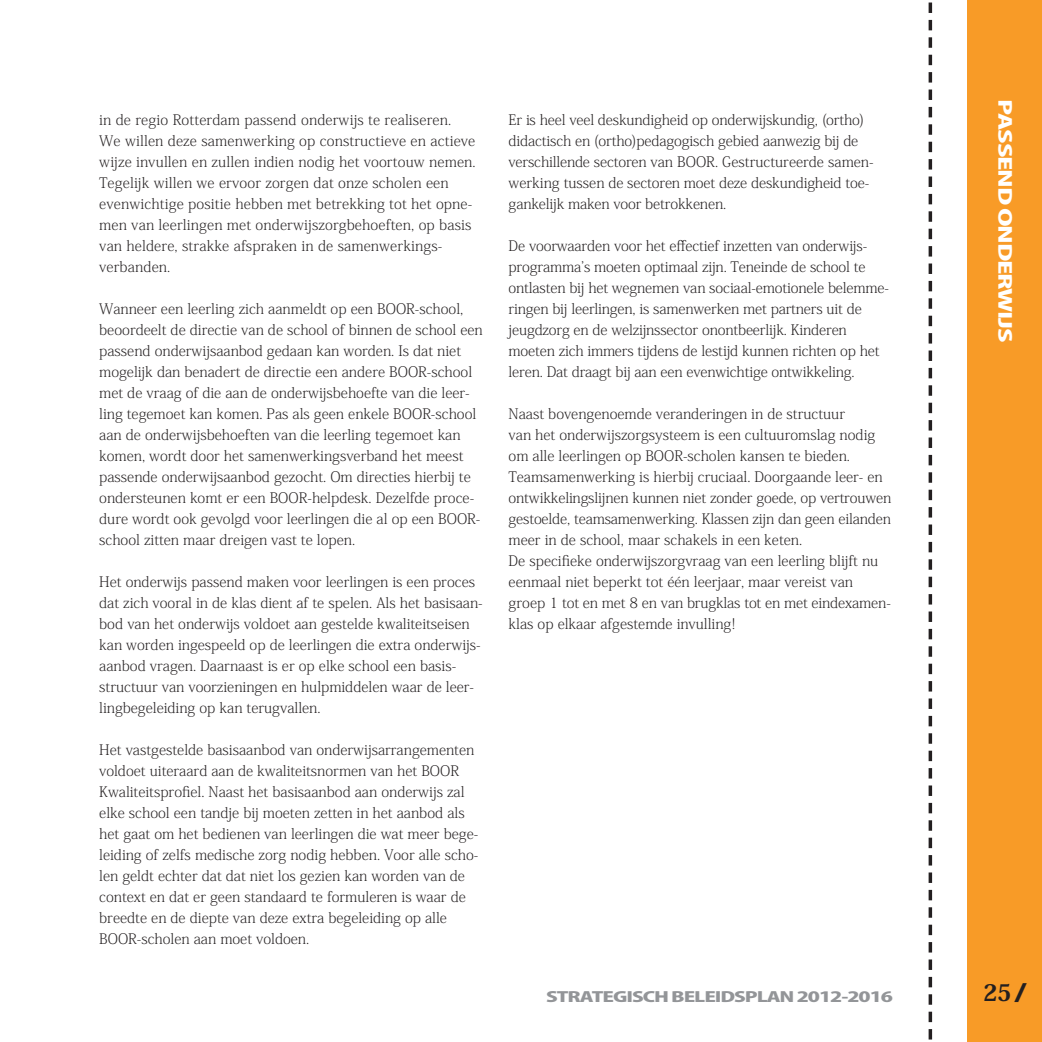
<style>
.page{position:relative;width:1042px;height:1042px;background:#fff}
.page>*{position:absolute;margin:0;border:0;box-sizing:border-box;transform-origin:0 0}
.t1{font:800 22.75px "Koz Min Pro";color:#231f20}
.t2{font:800 17.5px "Koz Go Pro";letter-spacing:-.05em;color:#fff;scale:1.5 1}
.t3{font:200 14.35px/21px "Koz Min Pro";color:#231f20}
.t4{font:800 14px "Koz Go Pro";letter-spacing:-.05em;color:#939598;scale:1.5 1}
.s1{font-size:16.45px}
.s2{font-family:"Koz Go Pro"}
</style>
<div class="page">
<svg style="left:928px;top:2px;width:4px;height:1038px"></svg>
<div style="left:967px;top:0;width:75px;height:1042px;background:#f89b27"></div>
<p class="t3" style="left:99px;top:109px;width:378px">in de regio Rotterdam passend onderwijs te realiseren.<br>We willen deze samenwerking op constructieve en actieve wijze invullen en zullen indien nodig het voortouw nemen.<br>Tegelijk willen we ervoor zorgen dat onze scholen een evenwichtige positie hebben met betrekking tot het opne&shy;men van leerlingen met onderwijszorgbehoeften, op basis van heldere, strakke afspraken in de samenwerkings&shy;verbanden.</p>
<p class="t3" style="left:99px;top:298px;width:385px">Wanneer een leerling zich aanmeldt op een BOOR-school, beoordeelt de directie van de school of binnen de school een passend onderwijsaanbod gedaan kan worden. Is dat niet mogelijk dan benadert de directie een andere BOOR-school met de vraag of die aan de onderwijsbehoefte van die leer&shy;ling tegemoet kan komen. Pas als geen enkele BOOR-school aan de onderwijsbehoeften van die leerling tegemoet kan komen, wordt door het samenwerkingsverband het meest passende onderwijsaanbod gezocht. Om directies hierbij te ondersteunen komt er een BOOR-helpdesk. Dezelfde proce&shy;dure wordt ook gevolgd voor leerlingen die al op een BOOR&shy;school zitten maar dreigen vast te lopen.</p>
<p class="t3" style="left:99px;top:571px;width:385px">Het onderwijs passend maken voor leerlingen is een proces dat zich vooral in de klas dient af te spelen. Als het basisaan&shy;bod van het onderwijs voldoet aan gestelde kwaliteitseisen kan worden ingespeeld op de leerlingen die extra onderwijs&shy;aanbod vragen. Daarnaast is er op elke school een basis&shy;structuur van voorzieningen en hulpmiddelen waar de leer&shy;lingbegeleiding op kan terugvallen.</p>
<p class="t3" style="left:99px;top:739px;width:381px">Het vastgestelde basisaanbod van onderwijsarrangementen voldoet uiteraard aan de kwaliteitsnormen van het BOOR Kwaliteitsprofiel. Naast het basisaanbod aan onderwijs zal elke school een tandje bij moeten zetten in het aanbod als het gaat om het bedienen van leerlingen die wat meer bege&shy;leiding of zelfs medische zorg nodig hebben. Voor alle scho&shy;len geldt echter dat dat niet los gezien kan worden van de context en dat er geen standaard te formuleren is waar de breedte en de diepte van deze extra begeleiding op alle BOOR-scholen aan moet voldoen.</p>
<p class="t3" style="left:508px;top:109px;width:366px">Er is heel veel deskundigheid op onderwijskundig, (ortho) didactisch en (ortho)pedagogisch gebied aanwezig bij de verschillende sectoren van BOOR. Gestructureerde samen&shy;werking tussen de sectoren moet deze deskundigheid toe&shy;gankelijk maken voor betrokkenen.</p>
<p class="t3" style="left:508px;top:235px;width:382px">De voorwaarden voor het effectief inzetten van onderwijs&shy;programma’s moeten optimaal zijn. Teneinde de school te ontlasten bij het wegnemen van sociaal-emotionele belemme&shy;ringen bij leerlingen, is samenwerken met partners uit de jeugdzorg en de welzijnssector onontbeerlijk. Kinderen moeten zich immers tijdens de lestijd kunnen richten op het leren. Dat draagt bij aan een evenwichtige ontwikkeling.</p>
<p class="t3" style="left:508px;top:403px;width:384px">Naast bovengenoemde veranderingen in de structuur<br>van het onderwijszorgsysteem is een cultuuromslag nodig om alle leerlingen op BOOR-scholen kansen te bieden.<br>Teamsamenwerking is hierbij cruciaal. Doorgaande leer- en ontwikkelingslijnen kunnen niet zonder goede, op vertrouwen gestoelde, teamsamenwerking. Klassen zijn dan geen eilanden meer in de school, maar schakels in een keten.<br>De specifieke onderwijszorgvraag van een leerling blijft nu eenmaal niet beperkt tot één leerjaar, maar vereist van groep 1 tot en met 8 en van brugklas tot en met eindexamen&shy;klas op elkaar afgestemde invulling!</p>
<p class="t4" style="left:546px;top:987px;width:233px">STRATEGISCH BELEIDSPLAN 2012-2016</p>
<p class="t2" style="left:1016px;top:81px;width:176px;rotate:90deg"><span class="s1">//</span> PASSEND ONDERWIJS</p>
<h1 class="t1" style="left:983px;top:976px;width:45px">25 <span class="s2">/</span></h1>
</div>
